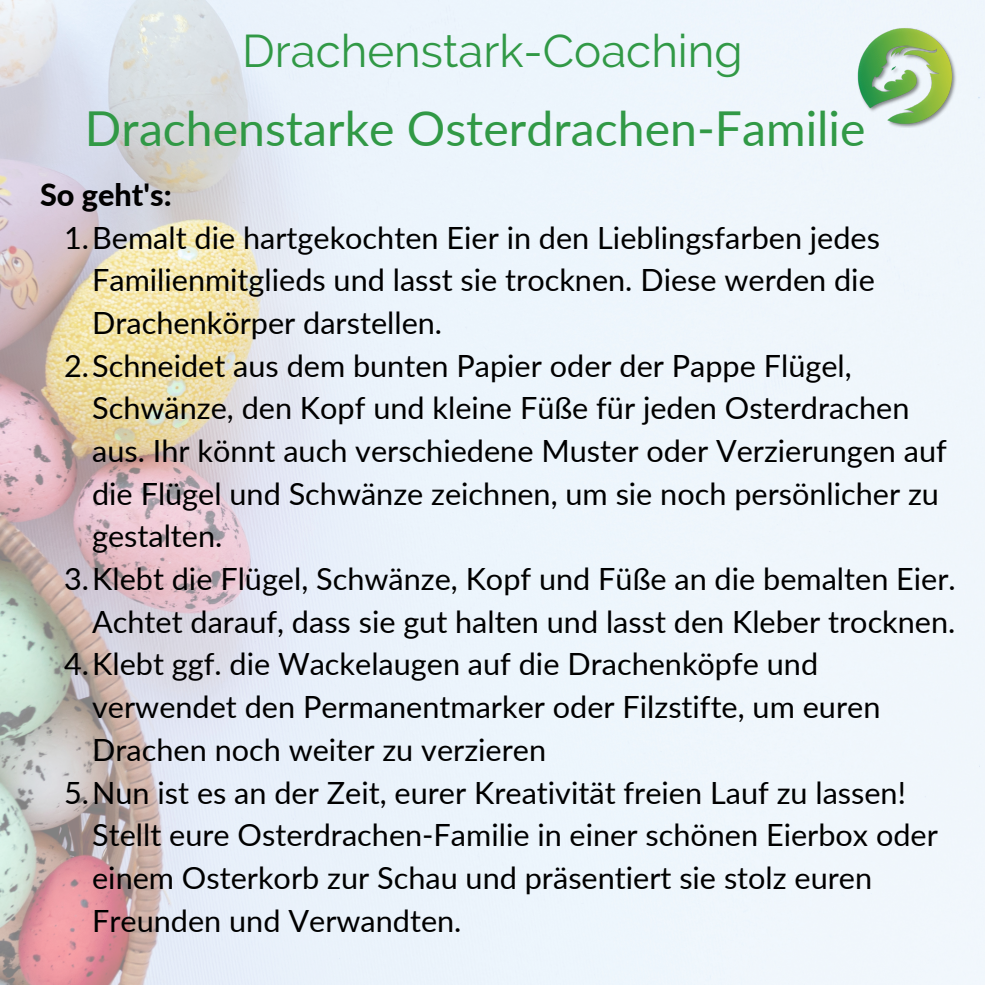
<style>
.page{position:relative;width:985px;height:985px;background:#fff}
.page>*{position:absolute;margin:0;border:0;box-sizing:border-box;transform-origin:0 0}
.t1{font:48.12px "Lato";color:#319946}
.t2{font:45.68px "Raleway";color:#319946}
.t3{font:30.62px "Lato";color:#000}
.t4{font:800 30.62px "Lato";color:#000}
</style>
<div class="page">
<img style="left:0;top:0;width:984px;height:984px">
<img style="left:854px;top:25px;width:103px;height:102px">
<h2 class="t2" style="left:242px;top:24px;width:502px">Drachenstark-Coaching</h2>
<h1 class="t1" style="left:85px;top:98px;width:782px">Drachenstarke Osterdrachen-Familie</h1>
<p class="t4" style="left:40px;top:176px;width:133px">So geht's:</p>
<p class="t3" style="left:64px;top:218px;width:817px">1.Bemalt die hartgekochten Eier in den Lieblingsfarben jedes</p>
<p class="t3" style="left:92px;top:261px;width:784px">Familienmitglieds und lasst sie trocknen. Diese werden die</p>
<p class="t3" style="left:92px;top:304px;width:351px">Drachenkörper darstellen.</p>
<p class="t3" style="left:64px;top:346px;width:789px">2.Schneidet aus dem bunten Papier oder der Pappe Flügel,</p>
<p class="t3" style="left:92px;top:389px;width:818px">Schwänze, den Kopf und kleine Füße für jeden Osterdrachen</p>
<p class="t3" style="left:92px;top:432px;width:856px">aus. Ihr könnt auch verschiedene Muster oder Verzierungen auf</p>
<p class="t3" style="left:92px;top:474px;width:848px">die Flügel und Schwänze zeichnen, um sie noch persönlicher zu</p>
<p class="t3" style="left:92px;top:517px;width:132px">gestalten.</p>
<p class="t3" style="left:64px;top:560px;width:893px">3.Klebt die Flügel, Schwänze, Kopf und Füße an die bemalten Eier.</p>
<p class="t3" style="left:92px;top:602px;width:864px">Achtet darauf, dass sie gut halten und lasst den Kleber trocknen.</p>
<p class="t3" style="left:64px;top:645px;width:755px">4.Klebt ggf. die Wackelaugen auf die Drachenköpfe und</p>
<p class="t3" style="left:92px;top:687px;width:789px">verwendet den Permanentmarker oder Filzstifte, um euren</p>
<p class="t3" style="left:92px;top:730px;width:455px">Drachen noch weiter zu verzieren</p>
<p class="t3" style="left:64px;top:773px;width:843px">5.Nun ist es an der Zeit, eurer Kreativität freien Lauf zu lassen!</p>
<p class="t3" style="left:92px;top:815px;width:847px">Stellt eure Osterdrachen-Familie in einer schönen Eierbox oder</p>
<p class="t3" style="left:92px;top:858px;width:781px">einem Osterkorb zur Schau und präsentiert sie stolz euren</p>
<p class="t3" style="left:92px;top:901px;width:371px">Freunden und Verwandten.</p>
</div>
